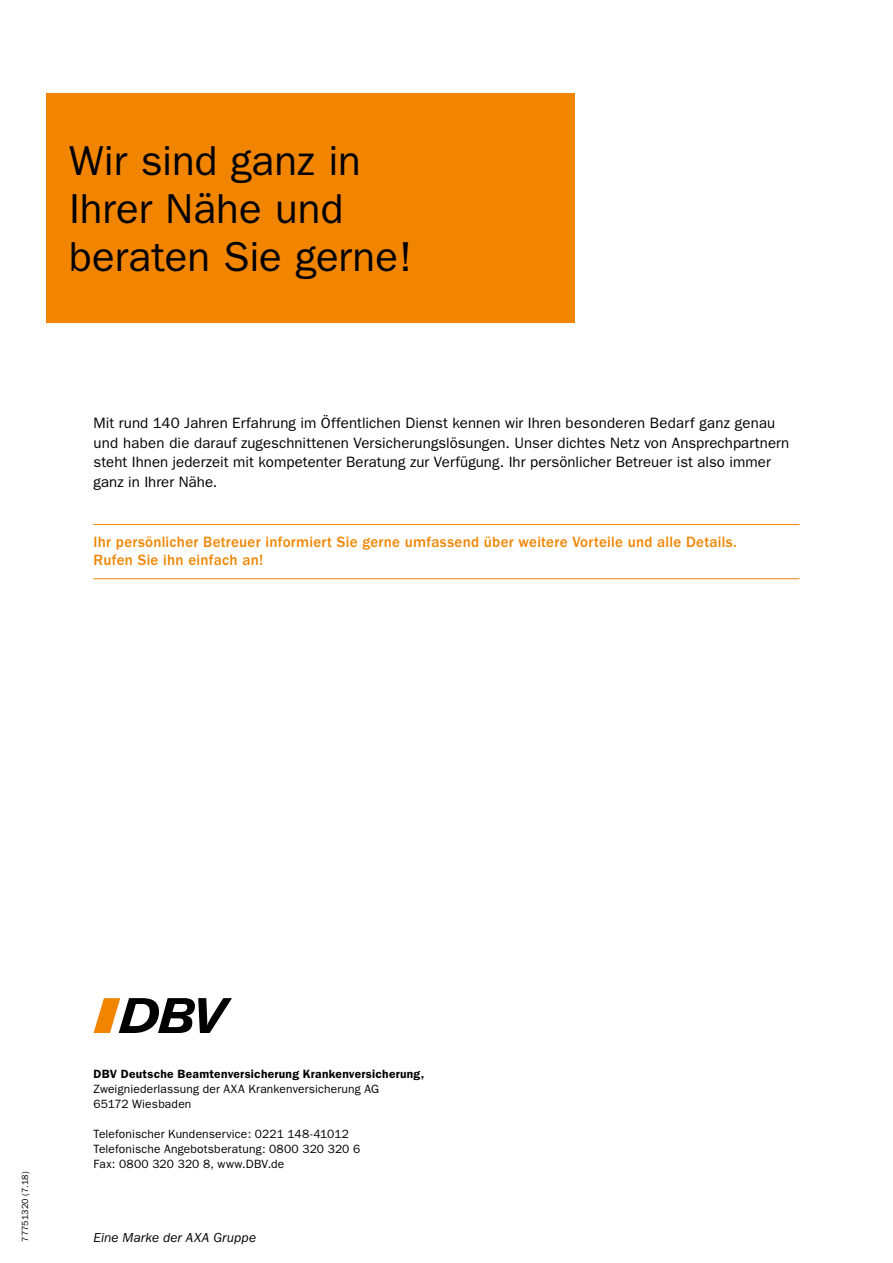
<style>
.page{position:relative;width:893px;height:1263px;background:#fff}
.page>*{position:absolute;margin:0;border:0;box-sizing:border-box;transform-origin:0 0}
.t1{font:42px/48.3px "Franklin Gothic";color:#000}
.t2{font:15px/19.5px "Franklin Gothic";letter-spacing:.005em;color:#000}
.t3{font:500 15px/18px "Franklin Gothic AXA";letter-spacing:.02em;color:#f18500}
.t4{font:italic 13.5px "Franklin Gothic";letter-spacing:.005em;color:#000}
.t5{font:12px/15px "Franklin Gothic";letter-spacing:.01em;color:#000}
.t6{font:600 12px "Franklin Gothic";letter-spacing:.02em;color:#000}
.t7{font:9px "Franklin Gothic";color:#000}
</style>
<div class="page">
<svg style="left:94px;top:998px;width:138px;height:35px"></svg>
<div style="left:47px;top:94px;width:528px;height:229px;background:#f18500"></div>
<hr style="left:94px;top:524px;width:705px;height:1px;background:#f18500">
<hr style="left:94px;top:578px;width:705px;height:1px;background:#f18500">
<h1 class="t1" style="left:69px;top:137px;width:344px">Wir sind ganz in<br>Ihrer Nähe und beraten Sie gerne!</h1>
<p class="t2" style="left:94px;top:413px;width:697px">Mit rund 140 Jahren Erfahrung im Öffentlichen Dienst kennen wir Ihren besonderen Bedarf ganz genau und haben die darauf zugeschnittenen Versicherungslösungen. Unser dichtes Netz von Ansprechpartnern steht Ihnen jederzeit mit kompetenter Beratung zur Verfügung. Ihr persönlicher Betreuer ist also immer ganz in Ihrer Nähe.</p>
<p class="t3" style="left:94px;top:533px;width:645px">Ihr persönlicher Betreuer informiert Sie gerne umfassend über weitere Vorteile und alle Details.<br>Rufen Sie ihn einfach an!</p>
<p class="t7" style="left:20px;top:1242px;width:72px;rotate:-90deg">77751320 (7.18)</p>
<p class="t6" style="left:94px;top:1067px;width:332px">DBV Deutsche Beamtenversicherung Krankenversicherung,</p>
<p class="t5" style="left:94px;top:1081px;width:287px">Zweigniederlassung der AXA Krankenversicherung AG<br>65172 Wiesbaden</p>
<p class="t5" style="left:94px;top:1126px;width:268px">Telefonischer Kundenservice: 0221 148-41012<br>Telefonische Angebotsberatung: 0800 320 320 6<br>Fax: 0800 320 320 8, www.DBV.de</p>
<p class="t4" style="left:94px;top:1229px;width:164px">Eine Marke der AXA Gruppe</p>
</div>
